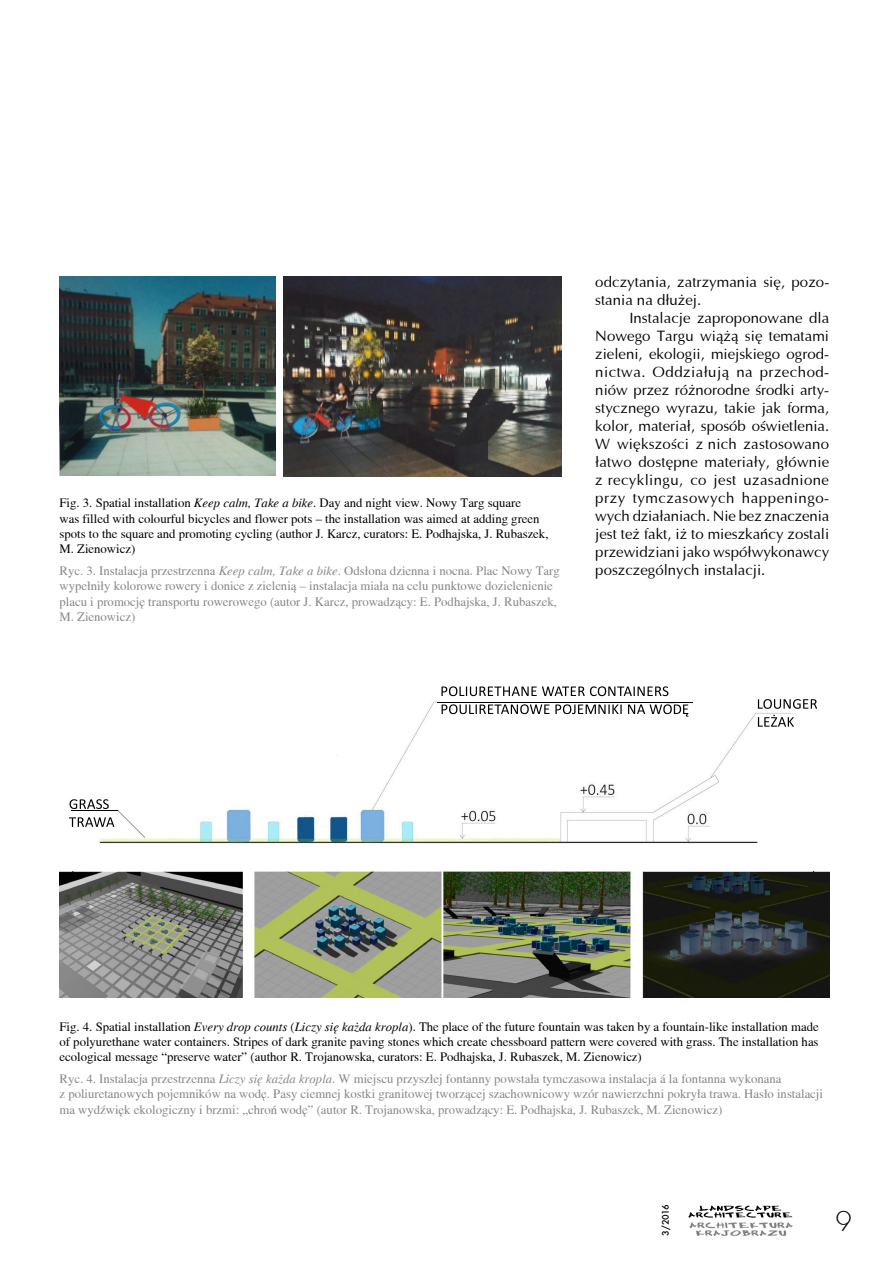
<style>
.page{position:relative;width:893px;height:1263px;background:#fff}
.page>*{position:absolute;margin:0;border:0;box-sizing:border-box;transform-origin:0 0}
.t1{font:30px "Futura TEE Ligh";color:#000}
.t2{font:15px/18px "Ottawa";color:#000}
.t3{font:12.75px/15.3px "Toronto";color:#878787}
.t4{font:12.75px/15.3px "Toronto";color:#000}
.t5{font:500 10.05px "Futura TEE";color:#000}
.s1{font-style:italic}
</style>
<div class="page">
<img style="left:689px;top:1222px;width:103px;height:14px">
<svg style="left:688px;top:1205px;width:104px;height:13px"></svg>
<img style="left:60px;top:276px;width:215px;height:200px">
<img style="left:283px;top:276px;width:278px;height:200px">
<img style="left:69px;top:686px;width:748px;height:158px">
<img style="left:117px;top:810px;width:28px;height:28px">
<img style="left:71px;top:810px;width:46px;height:1px">
<img style="left:437px;top:702px;width:256px;height:1px">
<img style="left:60px;top:872px;width:769px;height:126px">
<p class="t4" style="left:60px;top:495px;width:490px">Fig. 3. Spatial installation <span class="s1">Keep calm, Take a bike</span>. Day and night view. Nowy Targ square<br>was filled with colourful bicycles and flower pots – the installation was aimed at adding green spots to the square and promoting cycling (author J. Karcz, curators: E. Podhajska, J. Rubaszek, M. Zienowicz)</p>
<p class="t3" style="left:60px;top:563px;width:502px">Ryc. 3. Instalacja przestrzenna <span class="s1">Keep calm, Take a bike</span>. Odsłona dzienna i nocna. Plac Nowy Targ wypełniły kolorowe rowery i donice z zielenią – instalacja miała na celu punktowe dozielenienie placu i promocję transportu rowerowego (autor J. Karcz, prowadzący: E. Podhajska, J. Rubaszek, M. Zienowicz)</p>
<p class="t2" style="left:595px;top:273px;width:236px">odczytania, zatrzymania się, pozo&shy;stania na dłużej.</p>
<p class="t2" style="left:595px;top:309px;width:235px;text-align:justify;text-indent:34px">Instalacje zaproponowane dla Nowego Targu wiążą się tematami zieleni, ekologii, miejskiego ogrod&shy;nictwa. Oddziałują na przechod&shy;niów przez różnorodne środki arty&shy;stycznego wyrazu, takie jak forma, kolor, materiał, sposób oświetlenia.<br>W większości z nich zastosowano łatwo dostępne materiały, głównie z recyklingu, co jest uzasadnione przy tymczasowych happeningo&shy;wych działaniach. Nie bez znaczenia jest też fakt, iż to mieszkańcy zostali przewidziani jako współwykonawcy poszczególnych instalacji.</p>
<p class="t4" style="left:60px;top:1019px;width:761px;text-align:justify">Fig. 4. Spatial installation <span class="s1">Every drop counts</span> (<span class="s1">Liczy się każda kropla</span>). The place of the future fountain was taken by a fountain-like installation made of polyurethane water containers. Stripes of dark granite paving stones which create chessboard pattern were covered with grass. The installation has ecological message “preserve water” (author R. Trojanowska, curators: E. Podhajska, J. Rubaszek, M. Zienowicz)</p>
<p class="t3" style="left:60px;top:1071px;width:765px">Ryc. 4. Instalacja przestrzenna <span class="s1">Liczy się każda kropla</span>. W miejscu przyszłej fontanny powstała tymczasowa instalacja á la fontanna wykonana<br>z poliuretanowych pojemników na wodę. Pasy ciemnej kostki granitowej tworzącej szachownicowy wzór nawierzchni pokryła trawa. Hasło instalacji ma wydźwięk ekologiczny i brzmi: „chroń wodę” (autor R. Trojanowska, prowadzący: E. Podhajska, J. Rubaszek, M. Zienowicz)</p>
<p class="t5" style="left:659px;top:1236px;width:33px;rotate:-90deg">3/2016</p>
<h1 class="t1" style="left:835px;top:1204px;width:18px">9</h1>
</div>
